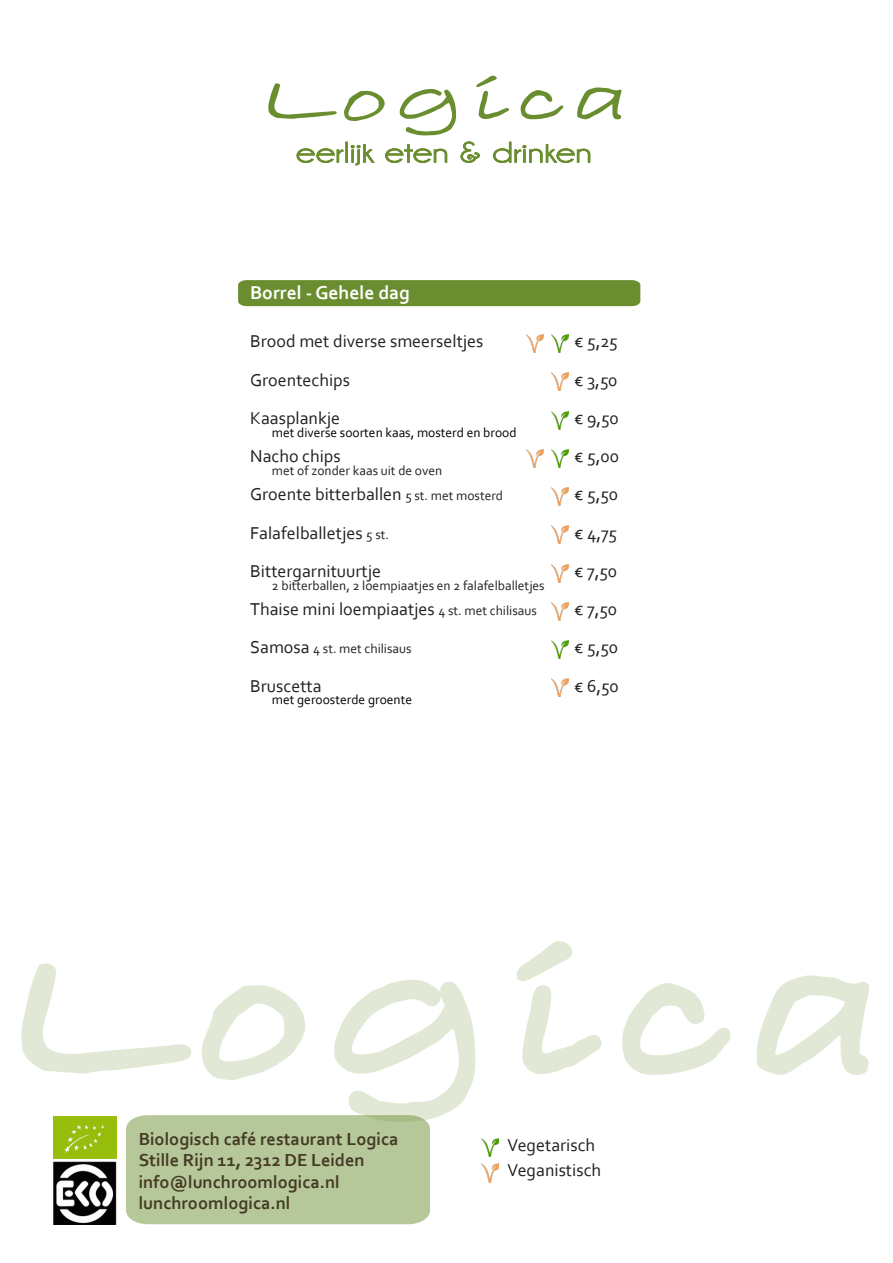
<style>
.page{position:relative;width:893px;height:1263px;background:#fff}
.page>*{position:absolute;margin:0;border:0;box-sizing:border-box;transform-origin:0 0}
.t1{font:700 19.5px "Corbel";color:#fff}
.t2{font:700 18.3px "Corbel";color:#443a25}
.t3{font:18px "Corbel";color:#231f20}
.t4{font:13.5px "Corbel";color:#231f20}
.t5{font:13.5px "Corbel";color:#000}
.s1{font-size:13.5px}
.s2{font-size:18px}
</style>
<div class="page">
<div style="left:238px;top:280px;width:402px;height:26px;background:#6a8e2f"></div>
<img style="left:551px;top:373px;width:17px;height:18px">
<img style="left:551px;top:335px;width:17px;height:18px">
<img style="left:551px;top:411px;width:17px;height:18px">
<img style="left:551px;top:449px;width:17px;height:18px">
<img style="left:551px;top:641px;width:17px;height:18px">
<img style="left:551px;top:526px;width:17px;height:18px">
<img style="left:551px;top:564px;width:17px;height:18px">
<img style="left:551px;top:602px;width:17px;height:18px">
<img style="left:551px;top:679px;width:17px;height:18px">
<img style="left:527px;top:335px;width:17px;height:18px">
<img style="left:527px;top:449px;width:17px;height:18px">
<img style="left:551px;top:488px;width:17px;height:18px">
<svg style="left:516px;top:941px;width:86px;height:133px"></svg>
<svg style="left:757px;top:975px;width:112px;height:100px"></svg>
<svg style="left:622px;top:983px;width:109px;height:92px"></svg>
<svg style="left:21px;top:963px;width:461px;height:261px"></svg>
<img style="left:54px;top:1160px;width:63px;height:64px">
<img style="left:54px;top:1116px;width:62px;height:42px">
<svg style="left:268px;top:75px;width:354px;height:91px"></svg>
<img style="left:482px;top:1138px;width:17px;height:18px">
<img style="left:482px;top:1164px;width:17px;height:18px">
<p class="t1" style="left:250px;top:280px;width:161px">Borrel - Gehele dag</p>
<p class="t3" style="left:250px;top:330px;width:235px">Brood met diverse smeerseltjes</p>
<p class="t3" style="left:574px;top:330px;width:45px">€ 5,25</p>
<p class="t3" style="left:250px;top:368px;width:101px">Groentechips</p>
<p class="t3" style="left:574px;top:368px;width:45px">€ 3,50</p>
<p class="t3" style="left:250px;top:407px;width:91px">Kaasplankje</p>
<p class="t3" style="left:574px;top:407px;width:46px">€ 9,50</p>
<p class="t5" style="left:272px;top:424px;width:246px">met diverse soorten kaas, mosterd en brood</p>
<p class="t3" style="left:250px;top:445px;width:92px">Nacho chips</p>
<p class="t3" style="left:574px;top:445px;width:46px">€ 5,00</p>
<p class="t4" style="left:272px;top:462px;width:172px">met of zonder kaas uit de oven</p>
<p class="t3" style="left:250px;top:483px;width:254px">Groente bitterballen <span class="s1">5 st. met mosterd</span></p>
<p class="t3" style="left:574px;top:483px;width:45px">€ 5,50</p>
<p class="t3" style="left:250px;top:521px;width:140px">Falafelballetjes <span class="s1">5 st.</span></p>
<p class="t3" style="left:574px;top:521px;width:44px">€ 4,75</p>
<p class="t3" style="left:250px;top:560px;width:132px">Bittergarnituurtje</p>
<p class="t3" style="left:574px;top:560px;width:44px">€ 7,50</p>
<p class="t4" style="left:272px;top:577px;width:274px">2 bitterballen, 2 loempiaatjes en 2 falafelballetjes</p>
<p class="t3" style="left:250px;top:598px;width:288px">Thaise mini loempiaatjes <span class="s1">4 st. met chilisaus</span></p>
<p class="t3" style="left:574px;top:598px;width:44px">€ 7,50</p>
<p class="t4" style="left:250px;top:640px;width:163px"><span class="s2">Samosa</span> 4 st. met chilisaus</p>
<p class="t3" style="left:574px;top:636px;width:45px">€ 5,50</p>
<p class="t3" style="left:250px;top:674px;width:73px">Bruscetta</p>
<p class="t3" style="left:574px;top:674px;width:46px">€ 6,50</p>
<p class="t5" style="left:272px;top:691px;width:142px">met geroosterde groente</p>
<p class="t2" style="left:139px;top:1128px;width:261px">Biologisch café restaurant Logica</p>
<p class="t2" style="left:139px;top:1149px;width:227px">Stille Rijn 11, 2312 DE Leiden</p>
<p class="t2" style="left:139px;top:1170px;width:203px">info@lunchroomlogica.nl</p>
<p class="t2" style="left:139px;top:1191px;width:153px">lunchroomlogica.nl</p>
<p class="t3" style="left:507px;top:1133px;width:89px">Vegetarisch</p>
<p class="t3" style="left:507px;top:1159px;width:95px">Veganistisch</p>
</div>
